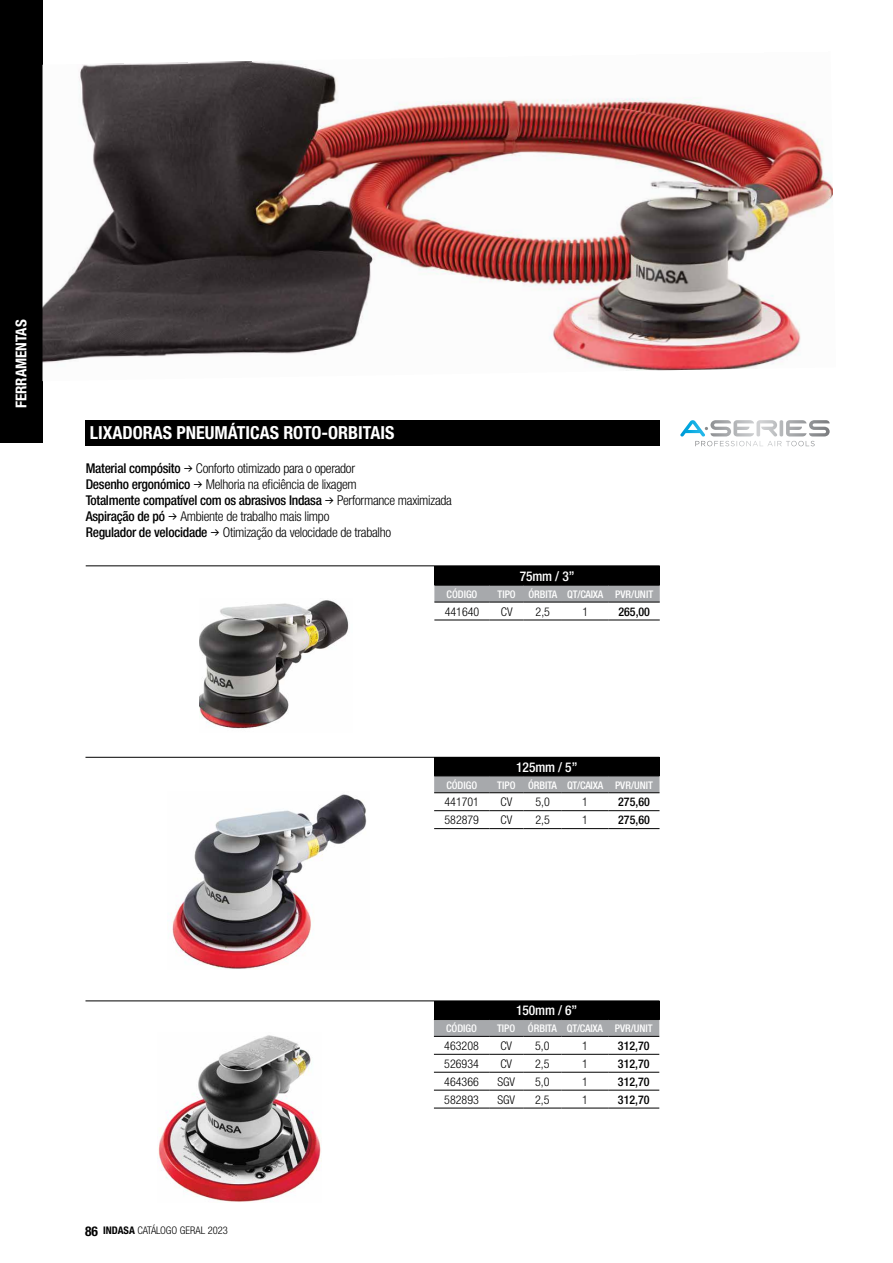
<style>
.page{position:relative;width:893px;height:1263px;background:#fff}
.page>*{position:absolute;margin:0;border:0;box-sizing:border-box;transform-origin:0 0}
.t1{font:700 condensed 18px "Helvetica Neue LTW1 G";color:#fff}
.t2{font:700 condensed 15px "Helvetica Neue LTW1 G";color:#fff}
.t3{font:300 condensed 13.5px/16.2px "Helvetica Neue LTW1 G";letter-spacing:-.02em;color:#000}
.t4{font:500 condensed 13.5px "Helvetica Neue LTW1 G";letter-spacing:-.01em;color:#fff}
.t5{font:300 condensed 12px "Helvetica Neue LTW1 G";color:#000}
.t6{font:500 condensed 12px "Helvetica Neue LTW1 G";color:#000}
.t7{font:500 condensed 10.5px "Helvetica Neue LTW1 G";color:#fff}
.t8{font:300 condensed 10.5px "Helvetica Neue LTW1 G";color:#000}
.s1{font-weight:500}
.s2{font-family:"Klavika Arrows";font-weight:400;font-stretch:normal}
.s3{font-weight:700;font-size:13.5px}
.s4{font-weight:700}
</style>
<div class="page">
<div style="left:0;top:0;width:43px;height:443px;background:#000"></div>
<img style="left:43px;top:61px;width:790px;height:310px">
<img style="left:172px;top:794px;width:195px;height:175px">
<div style="left:85px;top:420px;width:575px;height:26px;background:#000"></div>
<hr style="left:86px;top:565px;width:574px;height:1px;background:#000">
<hr style="left:85px;top:1000px;width:574px;height:1px;background:#000">
<hr style="left:85px;top:757px;width:574px;height:1px;background:#000">
<div style="left:434px;top:566px;width:226px;height:19px;background:#000"></div>
<svg style="left:434px;top:586px;width:226px;height:16px;background:#a2a4a7"></svg>
<hr style="left:434px;top:585px;width:56px;height:1px;background:#000">
<hr style="left:490px;top:585px;width:34px;height:1px;background:#000">
<hr style="left:524px;top:585px;width:38px;height:1px;background:#000">
<hr style="left:562px;top:585px;width:47px;height:1px;background:#000">
<hr style="left:609px;top:585px;width:51px;height:1px;background:#000">
<hr style="left:434px;top:602px;width:56px;height:1px;background:#000">
<hr style="left:490px;top:602px;width:34px;height:1px;background:#000">
<hr style="left:524px;top:602px;width:38px;height:1px;background:#000">
<hr style="left:562px;top:602px;width:47px;height:1px;background:#000">
<hr style="left:609px;top:602px;width:51px;height:1px;background:#000">
<hr style="left:434px;top:620px;width:56px;height:1px;background:#000">
<hr style="left:490px;top:620px;width:34px;height:1px;background:#000">
<hr style="left:524px;top:620px;width:38px;height:1px;background:#000">
<hr style="left:562px;top:620px;width:47px;height:1px;background:#000">
<hr style="left:609px;top:620px;width:51px;height:1px;background:#000">
<div style="left:434px;top:1000px;width:225px;height:19px;background:#000"></div>
<div style="left:434px;top:1020px;width:225px;height:16px;background:#a7a9ac"></div>
<hr style="left:434px;top:1019px;width:55px;height:1px;background:#000">
<hr style="left:489px;top:1019px;width:34px;height:1px;background:#000">
<hr style="left:523px;top:1019px;width:38px;height:1px;background:#000">
<hr style="left:561px;top:1019px;width:47px;height:1px;background:#000">
<hr style="left:608px;top:1019px;width:51px;height:1px;background:#000">
<hr style="left:434px;top:1036px;width:55px;height:1px;background:#000">
<hr style="left:489px;top:1036px;width:34px;height:1px;background:#000">
<hr style="left:523px;top:1036px;width:38px;height:1px;background:#000">
<hr style="left:561px;top:1036px;width:47px;height:1px;background:#000">
<hr style="left:608px;top:1036px;width:51px;height:1px;background:#000">
<hr style="left:434px;top:1054px;width:55px;height:1px;background:#000">
<hr style="left:489px;top:1054px;width:34px;height:1px;background:#000">
<hr style="left:523px;top:1054px;width:38px;height:1px;background:#000">
<hr style="left:561px;top:1054px;width:47px;height:1px;background:#000">
<hr style="left:608px;top:1054px;width:51px;height:1px;background:#000">
<hr style="left:434px;top:1072px;width:55px;height:1px;background:#000">
<hr style="left:489px;top:1072px;width:34px;height:1px;background:#000">
<hr style="left:523px;top:1072px;width:38px;height:1px;background:#000">
<hr style="left:561px;top:1072px;width:47px;height:1px;background:#000">
<hr style="left:608px;top:1072px;width:51px;height:1px;background:#000">
<hr style="left:434px;top:1090px;width:55px;height:1px;background:#000">
<hr style="left:489px;top:1090px;width:34px;height:1px;background:#000">
<hr style="left:523px;top:1090px;width:38px;height:1px;background:#000">
<hr style="left:561px;top:1090px;width:47px;height:1px;background:#000">
<hr style="left:608px;top:1090px;width:51px;height:1px;background:#000">
<hr style="left:434px;top:1108px;width:55px;height:1px;background:#000">
<hr style="left:489px;top:1108px;width:34px;height:1px;background:#000">
<hr style="left:523px;top:1108px;width:38px;height:1px;background:#000">
<hr style="left:561px;top:1108px;width:47px;height:1px;background:#000">
<hr style="left:608px;top:1108px;width:51px;height:1px;background:#000">
<svg style="left:680px;top:420px;width:150px;height:16px"></svg>
<img style="left:199px;top:600px;width:150px;height:129px">
<img style="left:158px;top:1035px;width:163px;height:167px">
<div style="left:434px;top:757px;width:225px;height:19px;background:#000"></div>
<div style="left:434px;top:777px;width:225px;height:15px;background:#a7a9ac"></div>
<hr style="left:434px;top:776px;width:55px;height:1px;background:#000">
<hr style="left:489px;top:776px;width:34px;height:1px;background:#000">
<hr style="left:523px;top:776px;width:39px;height:1px;background:#000">
<hr style="left:562px;top:776px;width:46px;height:1px;background:#000">
<hr style="left:608px;top:776px;width:51px;height:1px;background:#000">
<hr style="left:434px;top:792px;width:55px;height:1px;background:#000">
<hr style="left:489px;top:792px;width:34px;height:1px;background:#000">
<hr style="left:523px;top:792px;width:39px;height:1px;background:#000">
<hr style="left:562px;top:792px;width:46px;height:1px;background:#000">
<hr style="left:608px;top:792px;width:51px;height:1px;background:#000">
<hr style="left:434px;top:810px;width:55px;height:1px;background:#000">
<hr style="left:489px;top:810px;width:34px;height:1px;background:#000">
<hr style="left:523px;top:810px;width:39px;height:1px;background:#000">
<hr style="left:562px;top:810px;width:46px;height:1px;background:#000">
<hr style="left:608px;top:810px;width:51px;height:1px;background:#000">
<hr style="left:434px;top:828px;width:55px;height:1px;background:#000">
<hr style="left:489px;top:828px;width:34px;height:1px;background:#000">
<hr style="left:523px;top:828px;width:39px;height:1px;background:#000">
<hr style="left:562px;top:828px;width:46px;height:1px;background:#000">
<hr style="left:608px;top:828px;width:51px;height:1px;background:#000">
<p class="t2" style="left:12px;top:408px;width:90px;rotate:-90deg">FERRAMENTAS</p>
<h1 class="t1" style="left:90px;top:422px;width:306px">LIXADORAS PNEUMÁTICAS ROTO-ORBITAIS</h1>
<p class="t3" style="left:86px;top:460px;width:368px"><span class="s1">Material compósito</span> <span class="s2">b</span> Conforto otimizado para o operador<br><span class="s1">Desenho ergonómico</span> <span class="s2">b</span> Melhoria na eficiência de lixagem<br><span class="s1">Totalmente compatível com os abrasivos Indasa</span> <span class="s2">b</span> Performance maximizada <span class="s1">Aspiração de pó</span> <span class="s2">b</span> Ambiente de trabalho mais limpo<br><span class="s1">Regulador de velocidade</span> <span class="s2">b</span> Otimização da velocidade de trabalho</p>
<p class="t4" style="left:520px;top:568px;width:56px">75mm / 3”</p>
<p class="t7" style="left:447px;top:588px;width:32px">CÓDIGO</p>
<p class="t7" style="left:497px;top:588px;width:157px">TIPO ÓRBITA QT/CAIXA PVR/UNIT</p>
<p class="t5" style="left:445px;top:604px;width:36px">441640</p>
<p class="t5" style="left:501px;top:604px;width:13px">CV</p>
<p class="t5" style="left:536px;top:604px;width:16px">2,5</p>
<p class="t5" style="left:582px;top:604px;width:7px">1</p>
<p class="t6" style="left:618px;top:604px;width:33px">265,00</p>
<p class="t4" style="left:516px;top:759px;width:63px">125mm / 5”</p>
<p class="t7" style="left:446px;top:778px;width:32px">CÓDIGO</p>
<p class="t7" style="left:497px;top:778px;width:157px">TIPO ÓRBITA QT/CAIXA PVR/UNIT</p>
<p class="t5" style="left:444px;top:795px;width:36px">441701</p>
<p class="t5" style="left:501px;top:795px;width:13px">CV</p>
<p class="t5" style="left:535px;top:795px;width:16px">5,0</p>
<p class="t5" style="left:582px;top:795px;width:7px">1</p>
<p class="t6" style="left:618px;top:795px;width:33px">275,60</p>
<p class="t5" style="left:444px;top:813px;width:36px">582879</p>
<p class="t5" style="left:501px;top:813px;width:13px">CV</p>
<p class="t5" style="left:535px;top:813px;width:16px">2,5</p>
<p class="t5" style="left:582px;top:813px;width:7px">1</p>
<p class="t6" style="left:618px;top:813px;width:33px">275,60</p>
<p class="t8" style="left:85px;top:1224px;width:144px"><span class="s3">86</span> <span class="s4">INDASA</span> CATÁLOGO GERAL 2023</p>
<p class="t4" style="left:516px;top:1002px;width:63px">150mm / 6”</p>
<p class="t7" style="left:446px;top:1022px;width:32px">CÓDIGO</p>
<p class="t7" style="left:497px;top:1022px;width:157px">TIPO ÓRBITA QT/CAIXA PVR/UNIT</p>
<p class="t5" style="left:444px;top:1039px;width:36px">463208</p>
<p class="t5" style="left:500px;top:1039px;width:13px">CV</p>
<p class="t5" style="left:535px;top:1039px;width:16px">5,0</p>
<p class="t5" style="left:582px;top:1039px;width:7px">1</p>
<p class="t6" style="left:618px;top:1038px;width:33px">312,70</p>
<p class="t5" style="left:444px;top:1057px;width:36px">526934</p>
<p class="t5" style="left:500px;top:1057px;width:13px">CV</p>
<p class="t5" style="left:535px;top:1057px;width:16px">2,5</p>
<p class="t5" style="left:582px;top:1057px;width:7px">1</p>
<p class="t6" style="left:618px;top:1056px;width:33px">312,70</p>
<p class="t5" style="left:444px;top:1075px;width:36px">464366</p>
<p class="t5" style="left:497px;top:1075px;width:19px">SGV</p>
<p class="t5" style="left:535px;top:1075px;width:16px">5,0</p>
<p class="t5" style="left:582px;top:1075px;width:7px">1</p>
<p class="t6" style="left:618px;top:1074px;width:33px">312,70</p>
<p class="t5" style="left:444px;top:1092px;width:36px">582893</p>
<p class="t5" style="left:497px;top:1092px;width:19px">SGV</p>
<p class="t5" style="left:535px;top:1092px;width:16px">2,5</p>
<p class="t5" style="left:582px;top:1092px;width:7px">1</p>
<p class="t6" style="left:618px;top:1092px;width:33px">312,70</p>
</div>
